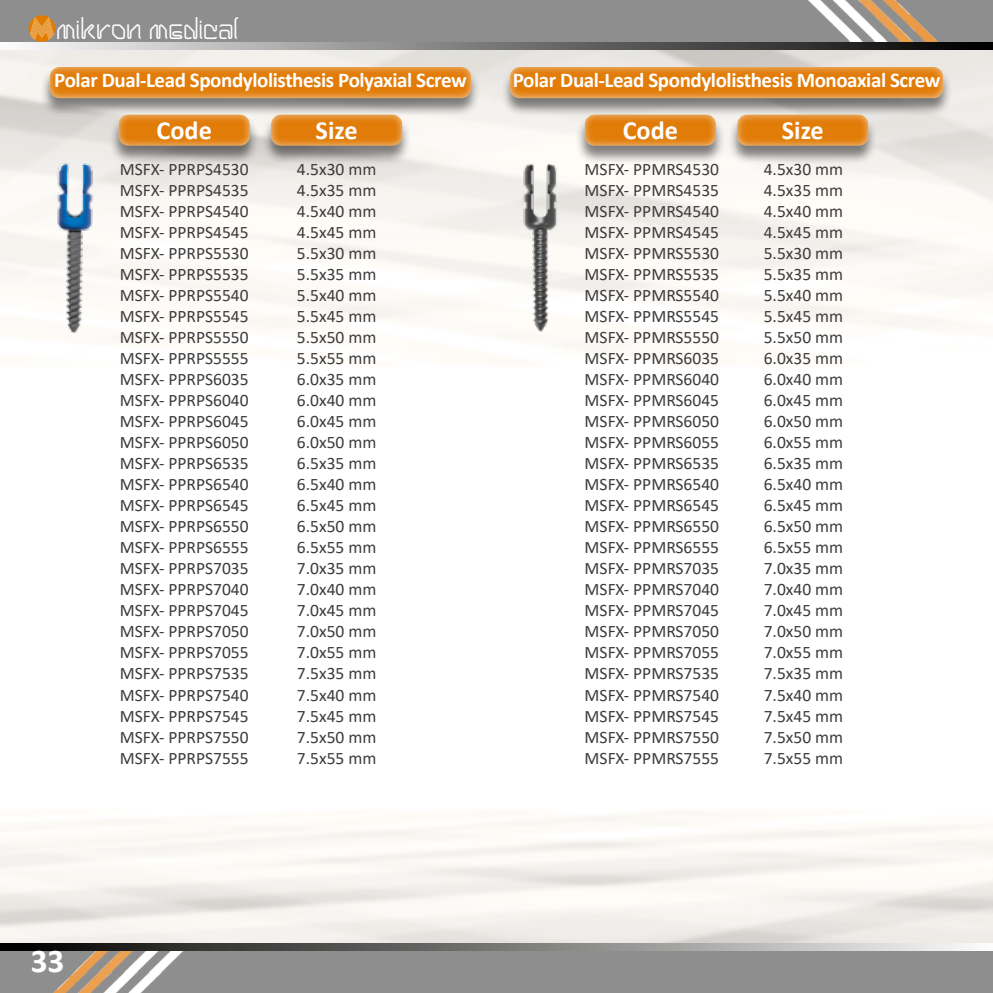
<style>
.page{position:relative;width:993px;height:993px;background:#fff}
.page>*{position:absolute;margin:0;border:0;box-sizing:border-box;transform-origin:0 0}
.t1{font:700 33.25px "Calibri";color:#fff}
.t2{font:29.4px "Hairpin";color:#fff}
.t3{font:700 26.25px "Calibri";color:#fff}
.t4{font:700 21px "Calibri";letter-spacing:-.02em;color:#fff}
.t5{font:17.5px/21px "Calibri";color:#3d3c3b;text-align:justify}
</style>
<div class="page">
<div style="left:0;top:943px;width:992px;height:49px;background:#8d8e8d"></div>
<div style="left:0;top:0;width:992px;height:50px;background:#8d8e8d"></div>
<img style="left:782px;top:0;width:156px;height:43px">
<img style="left:29px;top:949px;width:249px;height:43px">
<svg style="left:0;top:43px;width:992px;height:7px;background:#7a7a79"></svg>
<svg style="left:0;top:943px;width:992px;height:6px;background:#797979"></svg>
<svg style="left:29px;top:15px;width:26px;height:27px"></svg>
<div style="left:109px;top:115px;width:150px;height:50px;background:#000;opacity:.5"></div>
<div style="left:118px;top:111px;width:134px;height:35px;background:#fff;opacity:.75"></div>
<div style="left:575px;top:115px;width:150px;height:50px;background:#000;opacity:.5"></div>
<div style="left:584px;top:111px;width:134px;height:35px;background:#fff;opacity:.75"></div>
<div style="left:261px;top:115px;width:151px;height:50px;background:#000;opacity:.5"></div>
<div style="left:270px;top:111px;width:134px;height:35px;background:#fff;opacity:.75"></div>
<div style="left:727px;top:115px;width:150px;height:50px;background:#000;opacity:.5"></div>
<div style="left:735px;top:111px;width:135px;height:35px;background:#fff;opacity:.75"></div>
<div style="left:40px;top:67px;width:440px;height:50px;background:#000;opacity:.5"></div>
<div style="left:49px;top:64px;width:425px;height:35px;background:#fff;opacity:.75"></div>
<div style="left:500px;top:67px;width:452px;height:50px;background:#000;opacity:.5"></div>
<div style="left:509px;top:64px;width:436px;height:35px;background:#fff;opacity:.75"></div>
<img style="left:507px;top:162px;width:59px;height:176px">
<img style="left:50px;top:162px;width:50px;height:173px">
<h2 class="t2" style="left:56px;top:14px;width:183px">mikron medical</h2>
<p class="t4" style="left:54px;top:65px;width:414px">Polar Dual-Lead Spondylolisthesis Polyaxial Screw</p>
<p class="t4" style="left:512px;top:65px;width:429px">Polar Dual-Lead Spondylolisthesis Monoaxial Screw</p>
<h3 class="t3" style="left:156px;top:111px;width:57px">Code</h3>
<h3 class="t3" style="left:315px;top:111px;width:44px">Size</h3>
<h3 class="t3" style="left:622px;top:111px;width:57px">Code</h3>
<h3 class="t3" style="left:781px;top:111px;width:44px">Size</h3>
<p class="t5" style="left:120px;top:158px;width:130px">MSFX- PPRPS4530<br>MSFX- PPRPS4535<br>MSFX- PPRPS4540<br>MSFX- PPRPS4545<br>MSFX- PPRPS5530<br>MSFX- PPRPS5535<br>MSFX- PPRPS5540<br>MSFX- PPRPS5545<br>MSFX- PPRPS5550<br>MSFX- PPRPS5555<br>MSFX- PPRPS6035<br>MSFX- PPRPS6040<br>MSFX- PPRPS6045<br>MSFX- PPRPS6050<br>MSFX- PPRPS6535<br>MSFX- PPRPS6540<br>MSFX- PPRPS6545<br>MSFX- PPRPS6550<br>MSFX- PPRPS6555<br>MSFX- PPRPS7035<br>MSFX- PPRPS7040<br>MSFX- PPRPS7045<br>MSFX- PPRPS7050<br>MSFX- PPRPS7055<br>MSFX- PPRPS7535<br>MSFX- PPRPS7540<br>MSFX- PPRPS7545<br>MSFX- PPRPS7550<br>MSFX- PPRPS7555</p>
<p class="t5" style="left:584px;top:158px;width:136px">MSFX- PPMRS4530<br>MSFX- PPMRS4535<br>MSFX- PPMRS4540<br>MSFX- PPMRS4545<br>MSFX- PPMRS5530<br>MSFX- PPMRS5535<br>MSFX- PPMRS5540<br>MSFX- PPMRS5545<br>MSFX- PPMRS5550<br>MSFX- PPMRS6035<br>MSFX- PPMRS6040<br>MSFX- PPMRS6045<br>MSFX- PPMRS6050<br>MSFX- PPMRS6055<br>MSFX- PPMRS6535<br>MSFX- PPMRS6540<br>MSFX- PPMRS6545<br>MSFX- PPMRS6550<br>MSFX- PPMRS6555<br>MSFX- PPMRS7035<br>MSFX- PPMRS7040<br>MSFX- PPMRS7045<br>MSFX- PPMRS7050<br>MSFX- PPMRS7055<br>MSFX- PPMRS7535<br>MSFX- PPMRS7540<br>MSFX- PPMRS7545<br>MSFX- PPMRS7550<br>MSFX- PPMRS7555</p>
<p class="t5" style="left:297px;top:158px;width:81px">4.5x30 mm 4.5x35 mm 4.5x40 mm 4.5x45 mm 5.5x30 mm 5.5x35 mm 5.5x40 mm 5.5x45 mm 5.5x50 mm 5.5x55 mm 6.0x35 mm 6.0x40 mm 6.0x45 mm 6.0x50 mm 6.5x35 mm 6.5x40 mm 6.5x45 mm 6.5x50 mm 6.5x55 mm 7.0x35 mm 7.0x40 mm 7.0x45 mm 7.0x50 mm 7.0x55 mm 7.5x35 mm 7.5x40 mm 7.5x45 mm 7.5x50 mm 7.5x55 mm</p>
<p class="t5" style="left:763px;top:158px;width:81px">4.5x30 mm 4.5x35 mm 4.5x40 mm 4.5x45 mm 5.5x30 mm 5.5x35 mm 5.5x40 mm 5.5x45 mm 5.5x50 mm 6.0x35 mm 6.0x40 mm 6.0x45 mm 6.0x50 mm 6.0x55 mm 6.5x35 mm 6.5x40 mm 6.5x45 mm 6.5x50 mm 6.5x55 mm 7.0x35 mm 7.0x40 mm 7.0x45 mm 7.0x50 mm 7.0x55 mm 7.5x35 mm 7.5x40 mm 7.5x45 mm 7.5x50 mm 7.5x55 mm</p>
<h1 class="t1" style="left:31px;top:936px;width:35px">33</h1>
</div>
